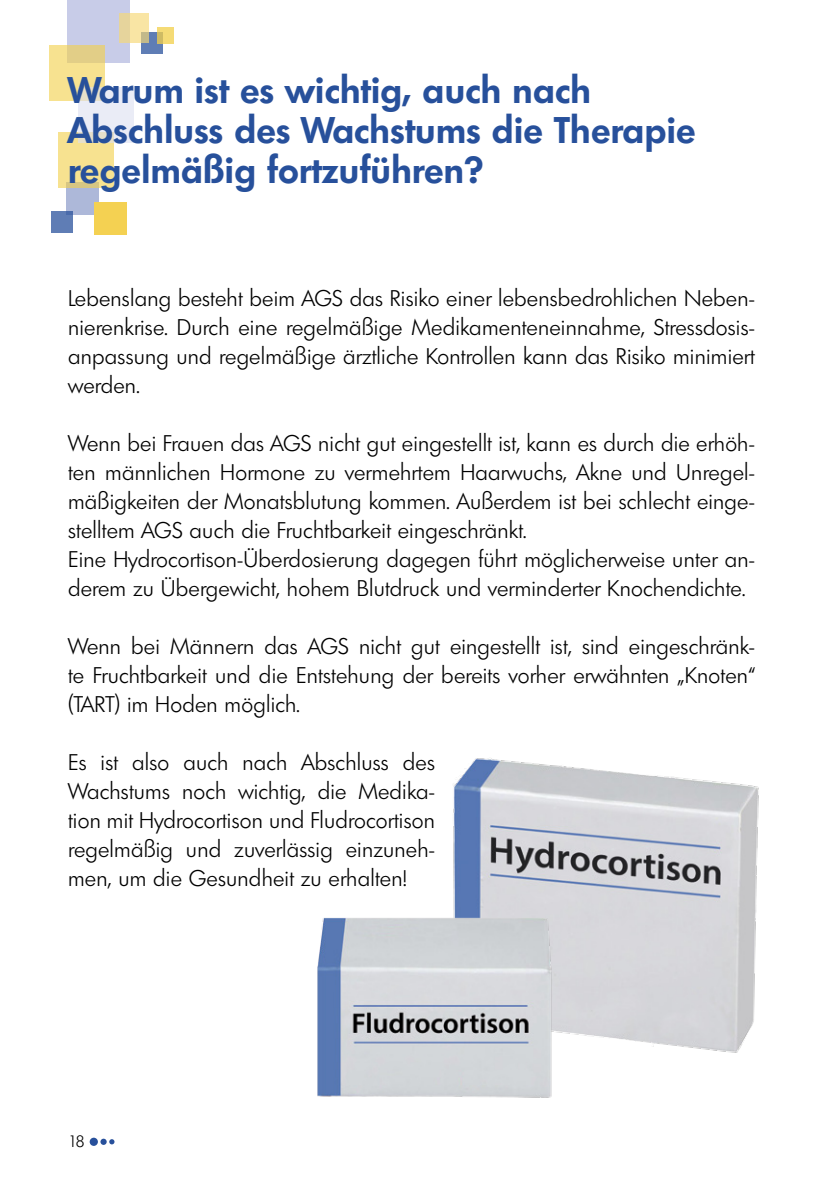
<style>
.page{position:relative;width:840px;height:1191px;background:#fff}
.page>*{position:absolute;margin:0;border:0;box-sizing:border-box;transform-origin:0 0}
.t1{font:600 36px/40px "Limerick";letter-spacing:.01em;color:#27509b}
.t2{font:300 22px/29px "Limerick";letter-spacing:.01em;color:#000;text-align:justify}
.t3{font:300 16px "Limerick";color:#000}
</style>
<div class="page">
<div style="left:66px;top:182px;width:33px;height:33px;background:#adb8d9"></div>
<div style="left:94px;top:202px;width:33px;height:33px;background:#f4d152"></div>
<div style="left:68px;top:0;width:62px;height:62px;background:#c8cce8"></div>
<div style="left:49px;top:45px;width:56px;height:56px;background:linear-gradient(to bottom,#e9d58a,#fce692)"></div>
<svg style="left:58px;top:132px;width:55px;height:56px;fill:#f7e290"></svg>
<svg style="left:78px;top:87px;width:56px;height:56px;fill:#eaecf6"></svg>
<div style="left:141px;top:32px;width:21px;height:22px;background:#5f7db5"></div>
<div style="left:52px;top:211px;width:21px;height:21px;background:#5f7db5"></div>
<svg style="left:119px;top:13px;width:30px;height:30px"></svg>
<svg style="left:158px;top:27px;width:16px;height:16px"></svg>
<img style="left:453px;top:758px;width:306px;height:295px">
<img style="left:317px;top:892px;width:251px;height:206px">
<div style="left:90px;top:1137px;width:8px;height:8px;background:#27509b;border-radius:50%"></div>
<div style="left:100px;top:1138px;width:7px;height:6px;background:#27509b;border-radius:50%"></div>
<svg style="left:109px;top:1139px;width:5px;height:5px"></svg>
<h1 class="t1" style="left:68px;top:69px;width:628px">Warum ist es wichtig, auch nach<br>Abschluss des Wachstums die Therapie regelmäßig fortzuführen?</h1>
<p class="t2" style="left:68px;top:283px;width:688px">Lebenslang besteht beim AGS das Risiko einer lebensbedrohlichen Neben&shy;nierenkrise. Durch eine regelmäßige Medikamenteneinnahme, Stressdosis&shy;anpassung und regelmäßige ärztliche Kontrollen kann das Risiko minimiert werden.</p>
<p class="t2" style="left:68px;top:428px;width:687px;text-align:left">Wenn bei Frauen das AGS nicht gut eingestellt ist, kann es durch die erhöh&shy;ten männlichen Hormone zu vermehrtem Haarwuchs, Akne und Unregel&shy;mäßigkeiten der Monatsblutung kommen. Außerdem ist bei schlecht einge&shy;stelltem AGS auch die Fruchtbarkeit eingeschränkt.<br>Eine Hydrocortison-Überdosierung dagegen führt möglicherweise unter an&shy;derem zu Übergewicht, hohem Blutdruck und verminderter Knochendichte.</p>
<p class="t2" style="left:68px;top:631px;width:688px">Wenn bei Männern das AGS nicht gut eingestellt ist, sind eingeschränk&shy;te Fruchtbarkeit und die Entstehung der bereits vorher erwähnten „Knoten“ (TART) im Hoden möglich.</p>
<p class="t2" style="left:68px;top:747px;width:368px">Es ist also auch nach Abschluss des Wachstums noch wichtig, die Medika&shy;tion mit Hydrocortison und Fludrocortison regelmäßig und zuverlässig einzuneh&shy;men, um die Gesundheit zu erhalten!</p>
<p class="t3" style="left:68px;top:1131px;width:18px">18</p>
</div>
